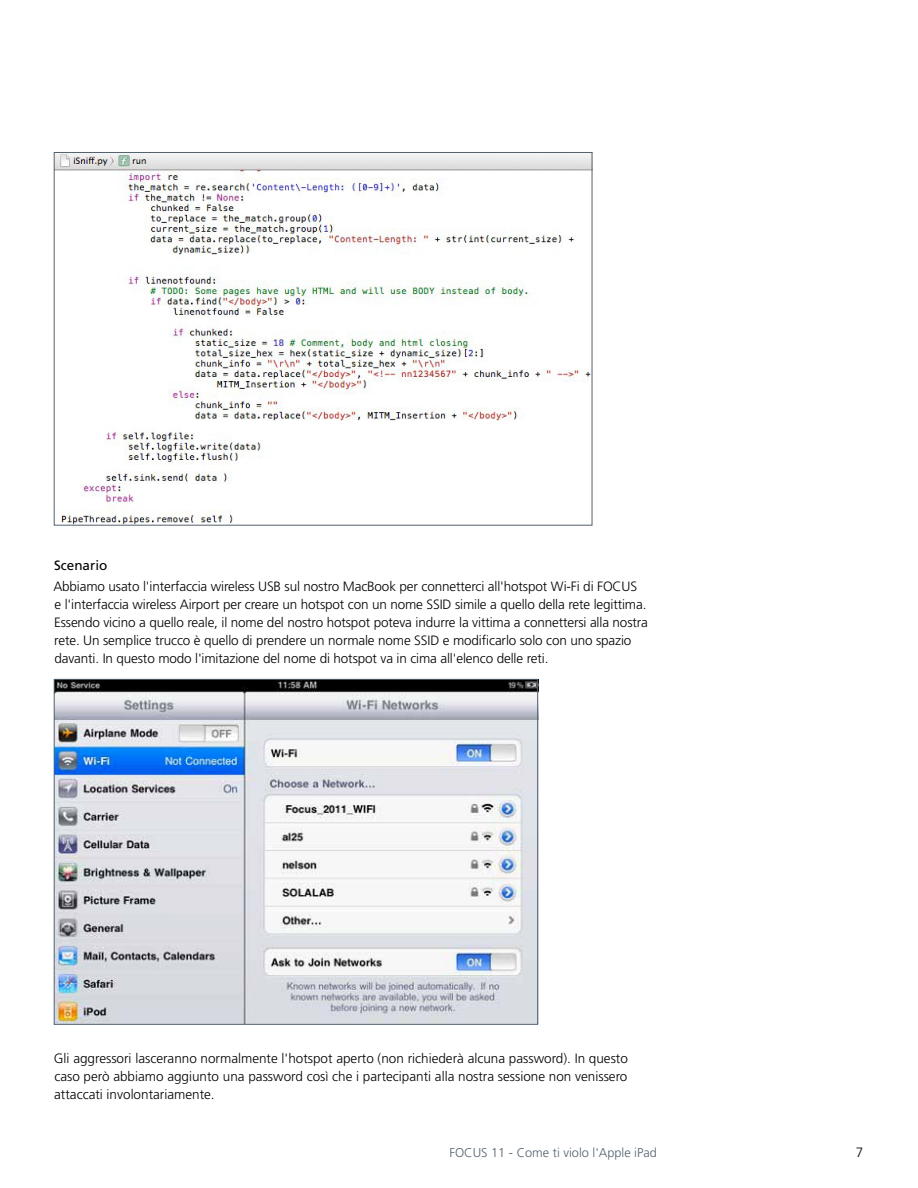
<style>
.page{position:relative;width:918px;height:1188px;background:#fff}
.page>*{position:absolute;margin:0;border:0;box-sizing:border-box;transform-origin:0 0}
.t1{font:300 13.5px/18px "Frutiger LT Std";letter-spacing:-.01em;color:#000}
.t2{font:13.5px "Frutiger LT Std";color:#000}
.t3{font:300 12.75px "Frutiger LT Std";color:#53626f}
</style>
<div class="page">
<img style="left:56px;top:154px;width:534px;height:369px">
<img style="left:56px;top:681px;width:480px;height:342px">
<p class="t2" style="left:54px;top:558px;width:55px">Scenario</p>
<p class="t1" style="left:53px;top:578px;width:596px">Abbiamo usato l'interfaccia wireless USB sul nostro MacBook per connetterci all'hotspot Wi-Fi di FOCUS<br>e l'interfaccia wireless Airport per creare un hotspot con un nome SSID simile a quello della rete legittima.<br>Essendo vicino a quello reale, il nome del nostro hotspot poteva indurre la vittima a connettersi alla nostra rete. Un semplice trucco è quello di prendere un normale nome SSID e modificarlo solo con uno spazio davanti. In questo modo l'imitazione del nome di hotspot va in cima all'elenco delle reti.</p>
<p class="t1" style="left:54px;top:1049px;width:576px;text-align:justify">Gli aggressori lasceranno normalmente l'hotspot aperto (non richiederà alcuna password). In questo caso però abbiamo aggiunto una password così che i partecipanti alla nostra sessione non venissero attaccati involontariamente.</p>
<p class="t3" style="left:449px;top:1145px;width:209px">FOCUS 11 - Come ti violo l'Apple iPad</p>
<p class="t1" style="left:856px;top:1144px;width:9px">7</p>
</div>
